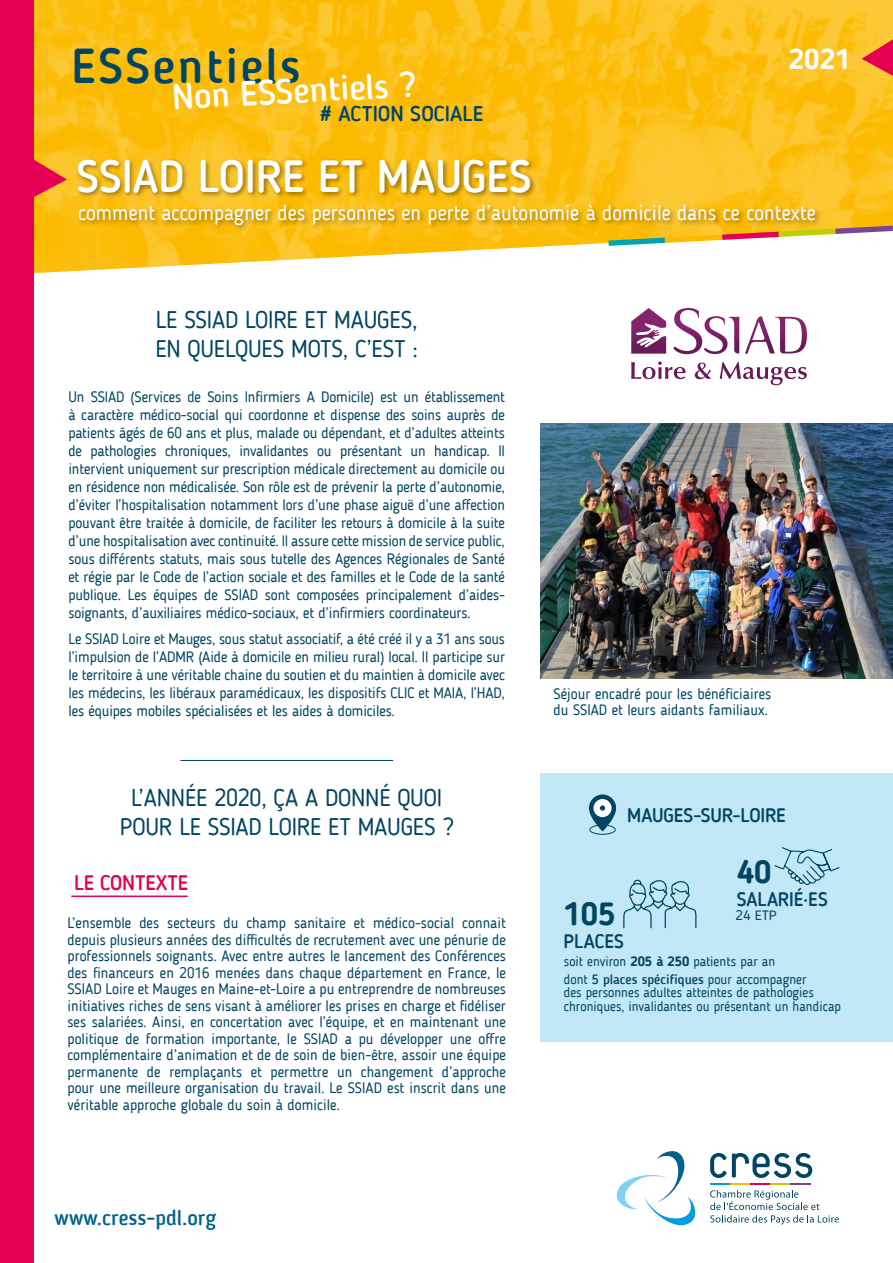
<style>
.page{position:relative;width:893px;height:1263px;background:#fff}
.page>*{position:absolute;margin:0;border:0;box-sizing:border-box;transform-origin:0 0}
.t1{font:500 48.9px "Blogger Sans";letter-spacing:.05em;color:#004563}
.t2{font:500 45px "Blogger Sans";color:#fff}
.t3{font:500 35.1px "Blogger Sans";color:#fff}
.t4{font:700 31.95px "Blogger Sans";color:#004563}
.t5{font:700 28.5px "Blogger Sans";color:#fff}
.t6{font:24px/28.8px "Blogger Sans";letter-spacing:-.01em;color:#004563}
.t7{font:500 21.3px "Blogger Sans";color:#00628b}
.t8{font:500 21.3px "Blogger Sans";color:#004563}
.t9{font:21px "Blogger Sans";color:#fff}
.t10{font:500 21px "Blogger Sans";letter-spacing:-.01em;color:#e50053}
.t11{font:500 19.5px "Blogger Sans";letter-spacing:-.01em;color:#004563}
.t12{font:15px/18px "Blogger Sans";letter-spacing:-.005em;color:#004563;text-align:justify}
.t13{font:13.5px/18px "Blogger Sans";color:#004563}
.t14{font:13.5px "Blogger Sans";color:#004563;scale:1.11 1}
.s1{font-weight:700}
.s2{font-weight:500}
</style>
<div class="page">
<img style="left:34px;top:0;width:859px;height:273px">
<div style="left:0;top:0;width:34px;height:1263px;background:#e50053"></div>
<svg style="left:34px;top:159px;width:33px;height:38px"></svg>
<hr style="left:180px;top:760px;width:213px;height:1px;background:#004563">
<svg style="left:710px;top:1153px;width:102px;height:25px"></svg>
<svg style="left:616px;top:1151px;width:80px;height:75px"></svg>
<svg style="left:710px;top:1190px;width:129px;height:35px"></svg>
<hr style="left:710px;top:1183px;width:20px;height:2px;background:#00a3b4">
<hr style="left:730px;top:1183px;width:20px;height:2px;background:#fbba00">
<hr style="left:750px;top:1183px;width:21px;height:2px;background:#e50053">
<hr style="left:770px;top:1183px;width:21px;height:2px;background:#bccf00">
<hr style="left:791px;top:1183px;width:20px;height:2px;background:#794594">
<hr style="left:71px;top:895px;width:117px;height:2px;background:#e50053">
<svg style="left:862px;top:39px;width:31px;height:37px"></svg>
<svg style="left:608px;top:226px;width:285px;height:20px"></svg>
<div style="left:76px;top:158px;width:461px;height:41px;background:#000;opacity:.4"></div>
<div style="left:77px;top:203px;width:745px;height:28px;background:#000;opacity:.4"></div>
<img style="left:540px;top:423px;width:353px;height:255px">
<div style="left:540px;top:773px;width:353px;height:269px;background:#c2e7f6"></div>
<svg style="left:589px;top:826px;width:27px;height:9px"></svg>
<svg style="left:589px;top:794px;width:27px;height:37px"></svg>
<div style="left:593px;top:799px;width:19px;height:18px;background:#fff;border-radius:50%"></div>
<svg style="left:600px;top:805px;width:5px;height:6px"></svg>
<svg style="left:774px;top:847px;width:66px;height:39px"></svg>
<svg style="left:623px;top:879px;width:74px;height:50px"></svg>
<svg style="left:674px;top:308px;width:65px;height:46px"></svg>
<svg style="left:745px;top:316px;width:62px;height:38px"></svg>
<svg style="left:631px;top:361px;width:55px;height:18px"></svg>
<svg style="left:695px;top:362px;width:16px;height:17px"></svg>
<svg style="left:720px;top:362px;width:87px;height:23px"></svg>
<svg style="left:631px;top:308px;width:35px;height:46px"></svg>
<h1 class="t1" style="left:71px;top:42px;width:231px">ESSentiels</h1>
<h3 class="t3" style="left:171px;top:80px;width:246px;rotate:-3deg">Non ESSentiels ?</h3>
<h3 class="t8" style="left:320px;top:104px;width:165px"># ACTION SOCIALE</h3>
<h2 class="t2" style="left:77px;top:154px;width:457px">SSIAD LOIRE ET MAUGES</h2>
<h3 class="t5" style="left:789px;top:45px;width:63px">2021</h3>
<h3 class="t9" style="left:78px;top:202px;width:739px">comment accompagner des personnes en perte d’autonomie à domicile dans ce contexte</h3>
<h3 class="t6" style="left:155px;top:306px;width:264px">LE SSIAD LOIRE ET MAUGES,<br>EN QUELQUES MOTS, C’EST :</h3>
<p class="t12" style="left:68px;top:388px;width:438px">Un SSIAD (Services de Soins Infirmiers A Domicile) est un établissement à caractère médico-social qui coordonne et dispense des soins auprès de patients âgés de 60 ans et plus, malade ou dépendant, et d’adultes atteints de pathologies chroniques, invalidantes ou présentant un handicap. Il intervient uniquement sur prescription médicale directement au domicile ou en résidence non médicalisée. Son rôle est de prévenir la perte d’autonomie, d’éviter l’hospitalisation notamment lors d’une phase aiguë d’une affection pouvant être traitée à domicile, de faciliter les retours à domicile à la suite d’une hospitalisation avec continuité. Il assure cette mission de service public, sous différents statuts, mais sous tutelle des Agences Régionales de Santé et régie par le Code de l’action sociale et des familles et le Code de la santé publique. Les équipes de SSIAD sont composées principalement d’aides&shy;soignants, d’auxiliaires médico-sociaux, et d’infirmiers coordinateurs.</p>
<p class="t12" style="left:68px;top:631px;width:438px">Le SSIAD Loire et Mauges, sous statut associatif, a été créé il y a 31 ans sous l’impulsion de l’ADMR (Aide à domicile en milieu rural) local. Il participe sur le territoire à une véritable chaine du soutien et du maintien à domicile avec les médecins, les libéraux paramédicaux, les dispositifs CLIC et MAIA, l’HAD, les équipes mobiles spécialisées et les aides à domiciles.</p>
<h3 class="t6" style="left:120px;top:785px;width:335px;text-align:center">L’ANNÉE 2020, ÇA A DONNÉ QUOI<br>POUR LE SSIAD LOIRE ET MAUGES ?</h3>
<h3 class="t10" style="left:74px;top:873px;width:116px">LE CONTEXTE</h3>
<p class="t12" style="left:68px;top:915px;width:440px;line-height:16.5px">L’ensemble des secteurs du champ sanitaire et médico-social connait depuis plusieurs années des difficultés de recrutement avec une pénurie de professionnels soignants. Avec entre autres le lancement des Conférences des financeurs en 2016 menées dans chaque département en France, le SSIAD Loire et Mauges en Maine-et-Loire a pu entreprendre de nombreuses initiatives riches de sens visant à améliorer les prises en charge et fidéliser ses salariées. Ainsi, en concertation avec l’équipe, et en maintenant une politique de formation importante, le SSIAD a pu développer une offre complémentaire d’animation et de de soin de bien-être, assoir une équipe permanente de remplaçants et permettre un changement d’approche pour une meilleure organisation du travail. Le SSIAD est inscrit dans une véritable approche globale du soin à domicile.</p>
<h3 class="t7" style="left:55px;top:1207px;width:163px">www.cress-pdl.org</h3>
<p class="t12" style="left:554px;top:686px;width:219px;line-height:16.5px">Séjour encadré pour les bénéficiaires du SSIAD et leurs aidants familiaux.</p>
<h3 class="t11" style="left:627px;top:806px;width:160px">MAUGES-SUR-LOIRE</h3>
<h3 class="t4" style="left:737px;top:856px;width:36px">40</h3>
<h3 class="t11" style="left:737px;top:889px;width:93px">SALARIÉ·ES</h3>
<h3 class="t4" style="left:564px;top:898px;width:53px">105</h3>
<h3 class="t11" style="left:564px;top:931px;width:62px">PLACES</h3>
<p class="t13" style="left:564px;top:953px;width:244px">soit environ <span class="s1">205 à 250</span> patients par an<br>dont <span class="s2">5 places spécifiques</span> pour accompagner</p>
<p class="t13" style="left:564px;top:987px;width:279px;line-height:13.5px">des personnes adultes atteintes de pathologies chroniques, invalidantes ou présentant un handicap</p>
<p class="t14" style="left:736px;top:908px;width:39px">24 ETP</p>
</div>
